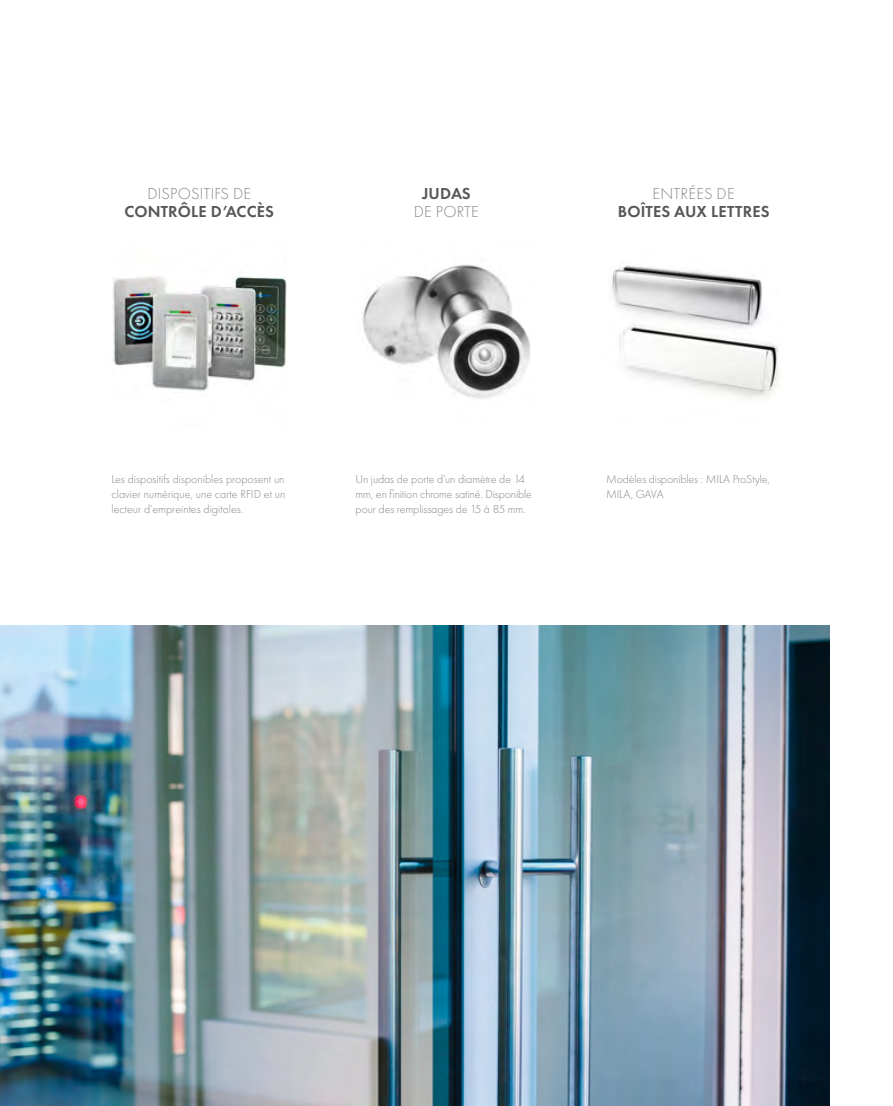
<style>
.page{position:relative;width:893px;height:1106px;background:#fff}
.page>*{position:absolute;margin:0;border:0;box-sizing:border-box;transform-origin:0 0}
.t1{font:600 16.5px "Futura PT";letter-spacing:.01em;color:#575756}
.t2{font:300 16.5px "Futura PT";letter-spacing:.01em;color:#878787}
.t3{font:300 12px/15px "Futura PT";letter-spacing:-.01em;color:#878787}
</style>
<div class="page">
<img style="left:112px;top:276px;width:175px;height:116px">
<img style="left:362px;top:264px;width:169px;height:135px">
<img style="left:612px;top:265px;width:167px;height:134px">
<img style="left:0;top:625px;width:829px;height:481px">
<h1 class="t2" style="left:147px;top:184px;width:105px">DISPOSITIFS DE</h1>
<h1 class="t1" style="left:124px;top:201px;width:151px">CONTRÔLE D’ACCÈS</h1>
<h1 class="t1" style="left:422px;top:183px;width:50px">JUDAS</h1>
<h1 class="t2" style="left:414px;top:202px;width:67px">DE PORTE</h1>
<h1 class="t2" style="left:653px;top:184px;width:84px">ENTRÉES DE</h1>
<h1 class="t1" style="left:618px;top:201px;width:153px">BOÎTES AUX LETTRES</h1>
<p class="t3" style="left:112px;top:472px;width:175px;text-align:justify">Les dispositifs disponibles proposent un clavier numérique, une carte RFID et un lecteur d’empreintes digitales.</p>
<p class="t3" style="left:356px;top:472px;width:178px">Un judas de porte d’un diamètre de 14 mm, en finition chrome satiné. Disponible pour des remplissages de 15 à 85 mm.</p>
<p class="t3" style="left:606px;top:472px;width:165px">Modèles disponibles : MILA ProStyle,<br>MILA, GAVA</p>
</div>
